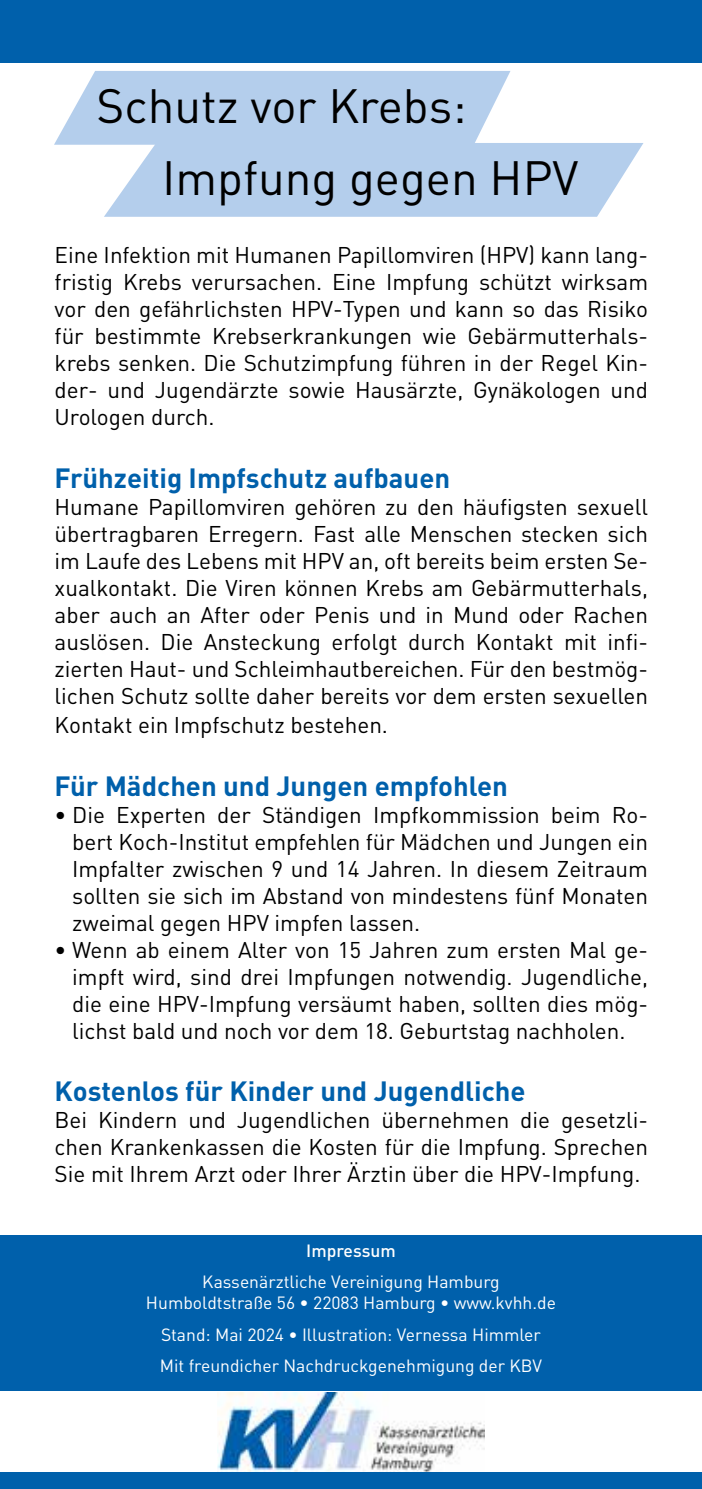
<style>
.page{position:relative;width:702px;height:1489px;background:#fff}
.page>*{position:absolute;margin:0;border:0;box-sizing:border-box;transform-origin:0 0}
.Balken_Fly_Quote_groß{font:47.5px "DIN Pro";color:#000}
.Fließtext_mittig{font:700 27.5px "DIN Pro";color:#0060ab}
.Fließtext{font:22.5px/27px "DIN Pro";color:#000;text-align:justify}
.BU___Impressum{font:17.5px/31.2px "DIN Pro";color:#fff;text-align:center}
.BU___Impressum-2{font:500 17.5px "DIN Pro";color:#fff}
</style>
<div class="page">
<div style="left:0;top:0;width:702px;height:62px;background:#0060ab"></div>
<div style="left:0;top:1235px;width:702px;height:253px;background:#0060ab"></div>
<svg style="left:54px;top:71px;width:589px;height:146px"></svg>
<div style="left:0;top:1390px;width:702px;height:81px;background:#fff"></div>
<img style="left:217px;top:1392px;width:267px;height:79px">
<p class="Balken_Fly_Quote_groß" style="left:96px;top:73px;width:371px">Schutz vor Krebs:</p>
<p class="Balken_Fly_Quote_groß" style="left:162px;top:146px;width:418px">Impfung gegen HPV</p>
<p class="Fließtext" style="left:55px;top:241px;width:595px">Eine Infektion mit Humanen Papillomviren (HPV) kann lang&shy;fristig Krebs verursachen. Eine Impfung schützt wirksam vor den gefährlichsten HPV-Typen und kann so das Risiko für bestimmte Krebserkrankungen wie Gebärmutterhals&shy;krebs senken. Die Schutzimpfung führen in der Regel Kin&shy;der- und Jugendärzte sowie Hausärzte, Gynäkologen und Urologen durch.</p>
<p class="Fließtext_mittig" style="left:55px;top:459px;width:397px">Frühzeitig Impfschutz aufbauen</p>
<p class="Fließtext" style="left:55px;top:492px;width:595px">Humane Papillomviren gehören zu den häufigsten sexuell übertragbaren Erregern. Fast alle Menschen stecken sich im Laufe des Lebens mit HPV an, oft bereits beim ersten Se&shy;xualkontakt. Die Viren können Krebs am Gebärmutterhals, aber auch an After oder Penis und in Mund oder Rachen auslösen. Die Ansteckung erfolgt durch Kontakt mit infi&shy;zierten Haut- und Schleimhautbereichen. Für den bestmög&shy;lichen Schutz sollte daher bereits vor dem ersten sexuellen</p>
<p class="Fließtext" style="left:55px;top:710px;width:335px">Kontakt ein Impfschutz bestehen.</p>
<p class="Fließtext_mittig" style="left:55px;top:767px;width:455px">Für Mädchen und Jungen empfohlen</p>
<p class="Fließtext" style="left:72px;top:800px;width:577px;text-indent:-18px">• Die Experten der Ständigen Impfkommission beim Ro&shy;bert Koch-Institut empfehlen für Mädchen und Jungen ein Impfalter zwischen 9 und 14 Jahren. In diesem Zeitraum sollten sie sich im Abstand von mindestens fünf Monaten zweimal gegen HPV impfen lassen.</p>
<p class="Fließtext" style="left:72px;top:935px;width:577px;text-indent:-18px">• Wenn ab einem Alter von 15 Jahren zum ersten Mal ge&shy;impft wird, sind drei Impfungen notwendig. Jugendliche, die eine HPV-Impfung versäumt haben, sollten dies mög&shy;lichst bald und noch vor dem 18. Geburtstag nachholen.</p>
<p class="Fließtext_mittig" style="left:55px;top:1072px;width:472px">Kostenlos für Kinder und Jugendliche</p>
<p class="Fließtext" style="left:55px;top:1105px;width:595px">Bei Kindern und Jugendlichen übernehmen die gesetzli&shy;chen Krankenkassen die Kosten für die Impfung. Sprechen Sie mit Ihrem Arzt oder Ihrer Ärztin über die HPV-Impfung.</p>
<p class="BU___Impressum-2" style="left:306px;top:1238px;width:91px">Impressum</p>
<p class="BU___Impressum" style="left:202px;top:1265px;width:299px">Kassenärztliche Vereinigung Hamburg</p>
<p class="BU___Impressum" style="left:146px;top:1286px;width:411px">Humboldtstraße 56 • 22083 Hamburg • www.kvhh.de<br>Stand: Mai 2024 • Illustration: Vernessa Himmler</p>
<p class="BU___Impressum" style="left:160px;top:1348px;width:383px">Mit freundicher Nachdruckgenehmigung der KBV</p>
</div>
